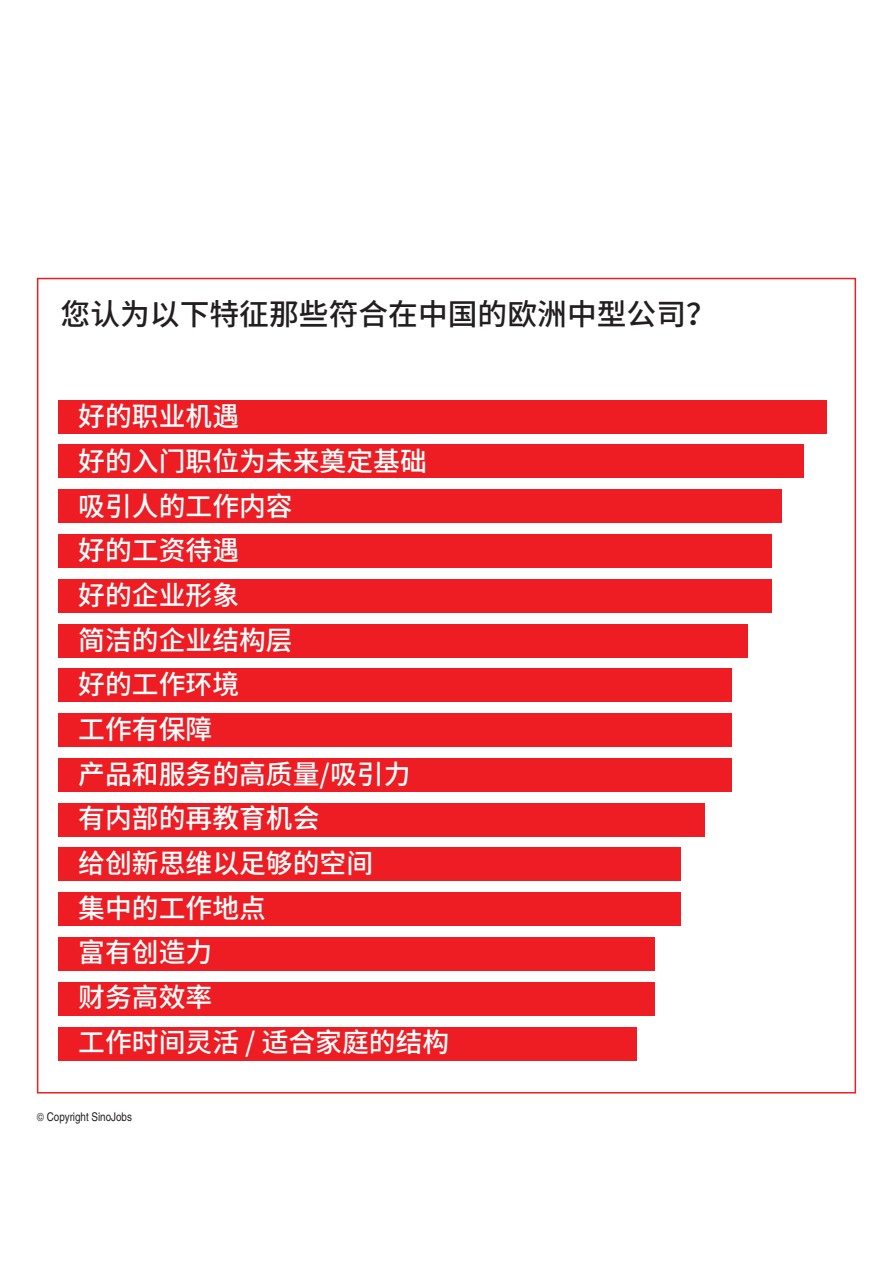
<style>
.page{position:relative;width:893px;height:1263px;background:#fff}
.page>*{position:absolute;margin:0;border:0;box-sizing:border-box;transform-origin:0 0}
.t1{font:500 29.85px "Noto Sans CJ Ksc";color:#231f20}
.t2{font:500 26.85px "Noto Sans CJ Ksc";color:#fff}
.t3{font:12px "Te X Gyre Heros Condensed";color:#231f20}
</style>
<div class="page">
<div style="left:58px;top:400px;width:768px;height:33px;background:#ee1d23"></div>
<div style="left:58px;top:444px;width:745px;height:34px;background:#ee1d23"></div>
<div style="left:58px;top:489px;width:723px;height:34px;background:#ee1d23"></div>
<div style="left:58px;top:534px;width:713px;height:34px;background:#ee1d23"></div>
<div style="left:58px;top:579px;width:713px;height:34px;background:#ee1d23"></div>
<div style="left:58px;top:624px;width:690px;height:33px;background:#ee1d23"></div>
<div style="left:58px;top:668px;width:673px;height:34px;background:#ee1d23"></div>
<div style="left:58px;top:713px;width:673px;height:34px;background:#ee1d23"></div>
<div style="left:58px;top:758px;width:673px;height:34px;background:#ee1d23"></div>
<div style="left:58px;top:803px;width:646px;height:33px;background:#ee1d23"></div>
<div style="left:58px;top:847px;width:623px;height:34px;background:#ee1d23"></div>
<div style="left:58px;top:892px;width:623px;height:34px;background:#ee1d23"></div>
<div style="left:58px;top:937px;width:596px;height:34px;background:#ee1d23"></div>
<div style="left:58px;top:982px;width:596px;height:34px;background:#ee1d23"></div>
<div style="left:58px;top:1027px;width:578px;height:33px;background:#ee1d23"></div>
<p class="t1" style="left:61px;top:297px;width:657px">您认为以下特征那些符合在中国的欧洲中型公司？</p>
<p class="t2" style="left:78px;top:401px;width:162px">好的职业机遇</p>
<p class="t2" style="left:78px;top:446px;width:350px">好的入门职位为未来奠定基础</p>
<p class="t2" style="left:78px;top:491px;width:216px">吸引人的工作内容</p>
<p class="t2" style="left:78px;top:535px;width:162px">好的工资待遇</p>
<p class="t2" style="left:78px;top:580px;width:162px">好的企业形象</p>
<p class="t2" style="left:78px;top:625px;width:216px">简洁的企业结构层</p>
<p class="t2" style="left:78px;top:669px;width:162px">好的工作环境</p>
<p class="t2" style="left:78px;top:714px;width:136px">工作有保障</p>
<p class="t2" style="left:78px;top:759px;width:334px">产品和服务的高质量/吸引力</p>
<p class="t2" style="left:78px;top:803px;width:243px">有内部的再教育机会</p>
<p class="t2" style="left:78px;top:848px;width:296px">给创新思维以足够的空间</p>
<p class="t2" style="left:78px;top:893px;width:189px">集中的工作地点</p>
<p class="t2" style="left:78px;top:937px;width:136px">富有创造力</p>
<p class="t2" style="left:78px;top:982px;width:136px">财务高效率</p>
<p class="t2" style="left:78px;top:1027px;width:373px">工作时间灵活 / 适合家庭的结构</p>
<p class="t3" style="left:37px;top:1108px;width:97px">© Copyright SinoJobs</p>
</div>
